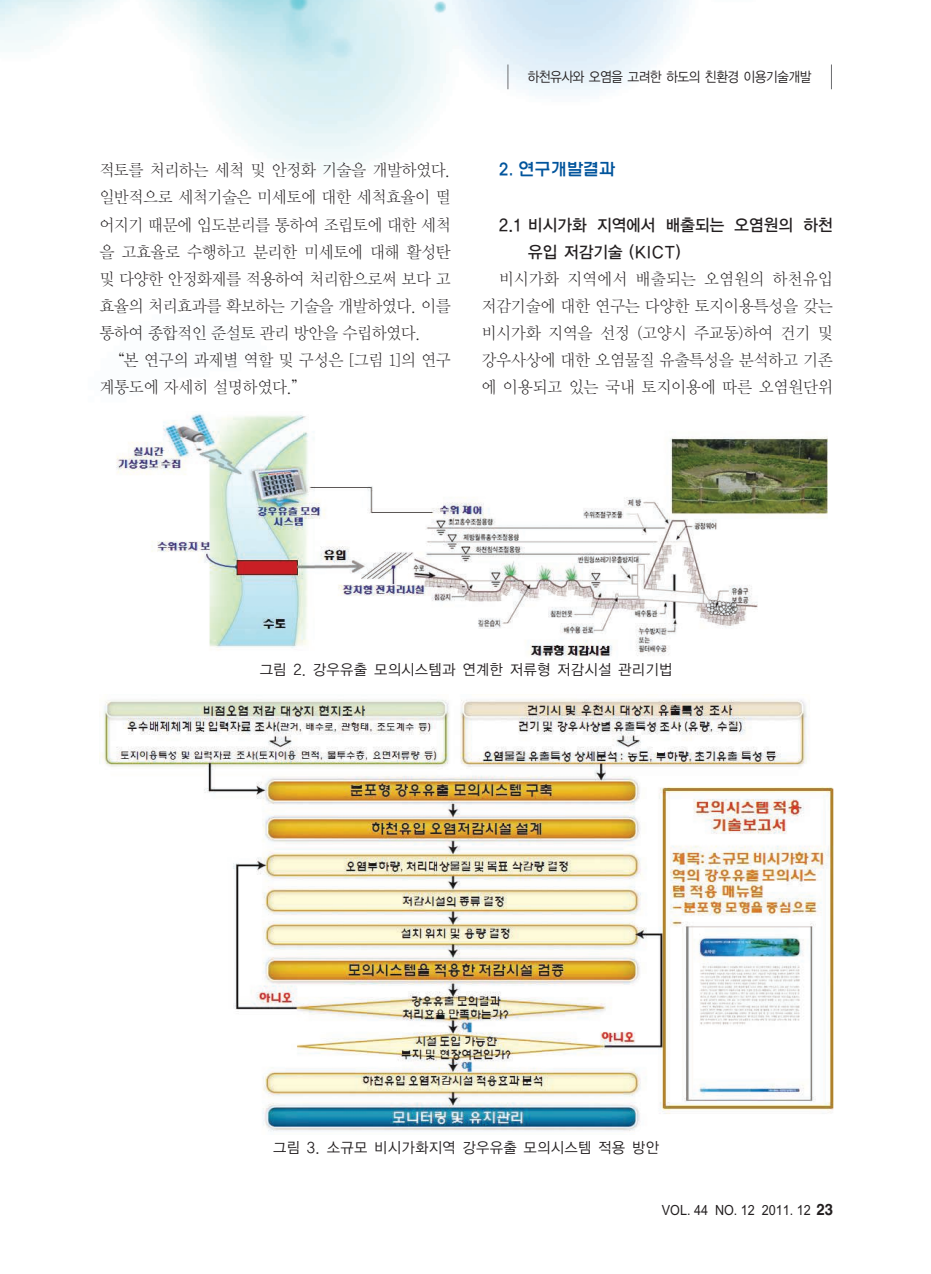
<style>
.page{position:relative;width:931px;height:1274px;background:#fff}
.page>*{position:absolute;margin:0;border:0;box-sizing:border-box;transform-origin:0 0}
.t1{font:500 17.5px "HY Wul Nun";letter-spacing:-.03em;color:#01549c;scale:.95 1}
.t2{font:16.62px/27.1px "Y Mj O11";letter-spacing:-.075em;color:#231f20;text-align:justify;scale:.95 1}
.t3{font:16.62px/27.1px "YGO13";letter-spacing:-.075em;color:#231f20;scale:.95 1}
.t4{font:14.88px "YGO12";letter-spacing:-.035em;color:#231f20;scale:.95 1}
.t5{font:14px "YGO12";letter-spacing:-.11em;color:#231f20;scale:.9 1}
.t6{font:14px "Arial";color:#231f20;scale:.9 1}
.s1{font-family:"Helvetica";font-weight:700;font-size:15.75px}
</style>
<div class="page">
<svg style="left:508px;top:65px;width:1px;height:24px"></svg>
<svg style="left:831px;top:65px;width:1px;height:24px"></svg>
<img style="left:99px;top:694px;width:734px;height:438px">
<img style="left:116px;top:412px;width:712px;height:248px">
<p class="t5" style="left:527px;top:71px;width:318px">하천유사와 오염을 고려한 하도의 친환경 이용기술개발</p>
<p class="t2" style="left:99px;top:158px;width:372px">적토를 처리하는 세척 및 안정화 기술을 개발하였다.</p>
<p class="t2" style="left:99px;top:185px;width:372px">일반적으로 세척기술은 미세토에 대한 세척효율이 떨</p>
<p class="t2" style="left:99px;top:212px;width:372px">어지기 때문에 입도분리를 통하여 조립토에 대한 세척</p>
<p class="t2" style="left:99px;top:239px;width:372px">을 고효율로 수행하고 분리한 미세토에 대해 활성탄</p>
<p class="t2" style="left:99px;top:266px;width:372px">및 다양한 안정화제를 적용하여 처리함으로써 보다 고</p>
<p class="t2" style="left:99px;top:293px;width:372px">효율의 처리효과를 확보하는 기술을 개발하였다. 이를</p>
<p class="t2" style="left:99px;top:321px;width:341px">통하여 종합적인 준설토 관리 방안을 수립하였다.</p>
<p class="t2" style="left:109px;top:348px;width:362px">“본 연구의 과제별 역할 및 구성은 [그림 1]의 연구</p>
<p class="t2" style="left:99px;top:375px;width:221px">계통도에 자세히 설명하였다.”</p>
<p class="t1" style="left:498px;top:162px;width:125px">2. 연구개발결과</p>
<p class="t3" style="left:528px;top:212px;width:323px;text-indent:-29px">2.1 비시가화 지역에서 배출되는 오염원의 하천 유입 저감기술 (KICT)</p>
<p class="t2" style="left:481px;top:266px;width:372px;text-indent:17px">비시가화 지역에서 배출되는 오염원의 하천유입 저감기술에 대한 연구는 다양한 토지이용특성을 갖는 비시가화 지역을 선정 (고양시 주교동)하여 건기 및 강우사상에 대한 오염물질 유출특성을 분석하고 기존 에 이용되고 있는 국내 토지이용에 따른 오염원단위</p>
<p class="t4" style="left:259px;top:663px;width:437px">그림 2. 강우유출 모의시스템과 연계한 저류형 저감시설 관리기법</p>
<p class="t4" style="left:273px;top:1140px;width:408px">그림 3. 소규모 비시가화지역 강우유출 모의시스템 적용 방안</p>
<p class="t6" style="left:662px;top:1205px;width:192px">VOL. 44 NO. 12 2011. 12 <span class="s1">23</span></p>
</div>
